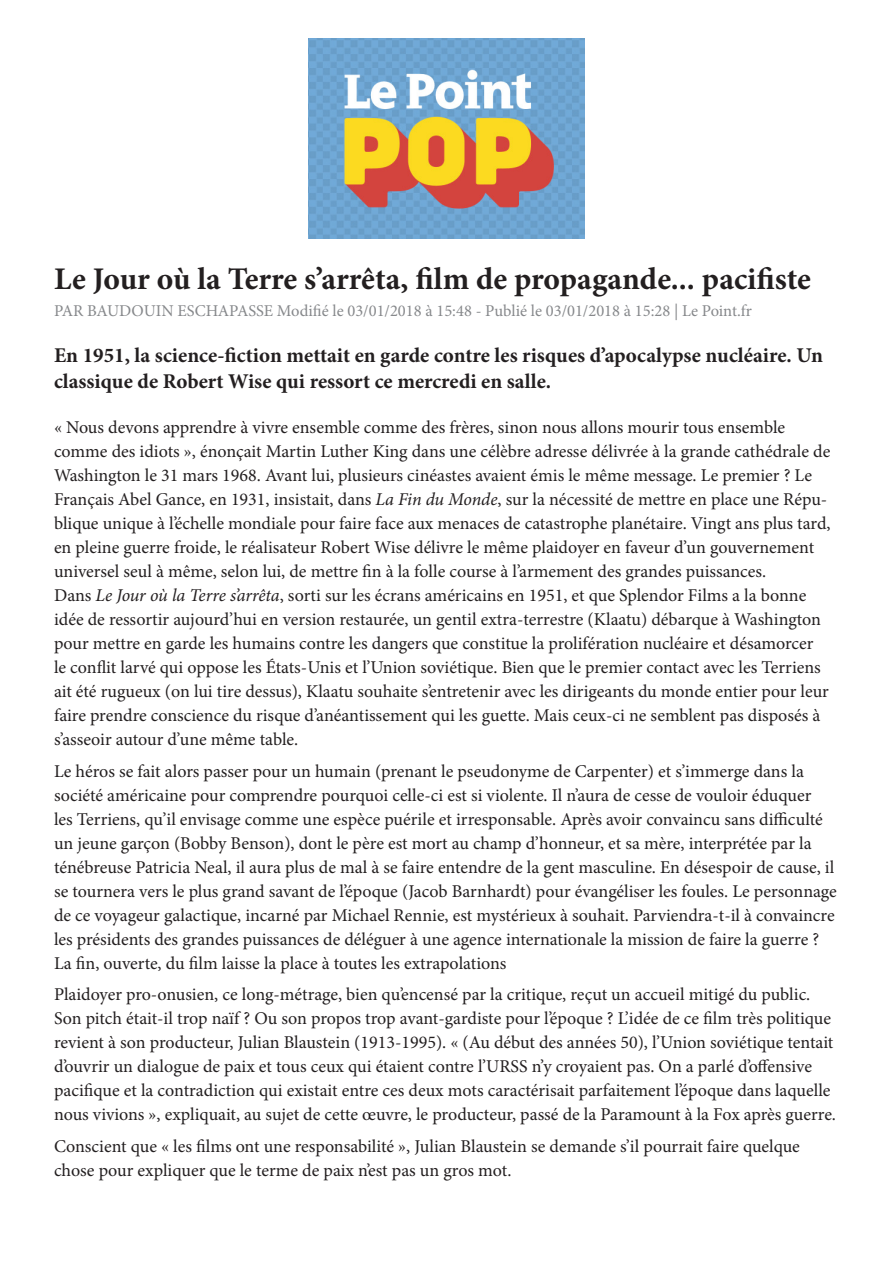
<style>
.page{position:relative;width:893px;height:1263px;background:#fff}
.page>*{position:absolute;margin:0;border:0;box-sizing:border-box;transform-origin:0 0}
.t1{font:700 31.5px "Minion Pro";color:#231f20}
.t2{font:700 21px/25.2px "Minion Pro";color:#231f20}
.t3{font:18px/24px "Minion Pro";color:#231f20}
.t4{font:16.5px "Minion Pro";color:#86888b}
.s1{font-style:italic}
</style>
<div class="page">
<img style="left:308px;top:39px;width:277px;height:199px">
<p class="t1" style="left:54px;top:256px;width:758px">Le Jour où la Terre s’arrêta, film de propagande... pacifiste</p>
<p class="t4" style="left:54px;top:299px;width:699px">PAR BAUDOUIN ESCHAPASSE Modifié le 03/01/2018 à 15:48 - Publié le 03/01/2018 à 15:28 | Le Point.fr</p>
<p class="t2" style="left:54px;top:343px;width:770px">En 1951, la science-fiction mettait en garde contre les risques d’apocalypse nucléaire. Un classique de Robert Wise qui ressort ce mercredi en salle.</p>
<p class="t3" style="left:54px;top:416px;width:778px">« Nous devons apprendre à vivre ensemble comme des frères, sinon nous allons mourir tous ensemble comme des idiots », énonçait Martin Luther King dans une célèbre adresse délivrée à la grande cathédrale de Washington le 31 mars 1968. Avant lui, plusieurs cinéastes avaient émis le même message. Le premier ? Le Français Abel Gance, en 1931, insistait, dans <span class="s1">La Fin du Monde</span>, sur la nécessité de mettre en place une Répu&shy;blique unique à l’échelle mondiale pour faire face aux menaces de catastrophe planétaire. Vingt ans plus tard, en pleine guerre froide, le réalisateur Robert Wise délivre le même plaidoyer en faveur d’un gouvernement universel seul à même, selon lui, de mettre fin à la folle course à l’armement des grandes puissances.</p>
<p class="t3" style="left:54px;top:584px;width:776px">Dans <span class="s1">Le Jour où la Terre s’arrêta</span>, sorti sur les écrans américains en 1951, et que Splendor Films a la bonne idée de ressortir aujourd’hui en version restaurée, un gentil extra-terrestre (Klaatu) débarque à Washington pour mettre en garde les humains contre les dangers que constitue la prolifération nucléaire et désamorcer le conflit larvé qui oppose les États-Unis et l’Union soviétique. Bien que le premier contact avec les Terriens ait été rugueux (on lui tire dessus), Klaatu souhaite s’entretenir avec les dirigeants du monde entier pour leur faire prendre conscience du risque d’anéantissement qui les guette. Mais ceux-ci ne semblent pas disposés à s’asseoir autour d’une même table.</p>
<p class="t3" style="left:54px;top:759px;width:784px">Le héros se fait alors passer pour un humain (prenant le pseudonyme de Carpenter) et s’immerge dans la société américaine pour comprendre pourquoi celle-ci est si violente. Il n’aura de cesse de vouloir éduquer<br>les Terriens, qu’il envisage comme une espèce puérile et irresponsable. Après avoir convaincu sans difficulté un jeune garçon (Bobby Benson), dont le père est mort au champ d’honneur, et sa mère, interprétée par la ténébreuse Patricia Neal, il aura plus de mal à se faire entendre de la gent masculine. En désespoir de cause, il se tournera vers le plus grand savant de l’époque (Jacob Barnhardt) pour évangéliser les foules. Le personnage de ce voyageur galactique, incarné par Michael Rennie, est mystérieux à souhait. Parviendra-t-il à convaincre les présidents des grandes puissances de déléguer à une agence internationale la mission de faire la guerre ?<br>La fin, ouverte, du film laisse la place à toutes les extrapolations</p>
<p class="t3" style="left:54px;top:983px;width:783px">Plaidoyer pro-onusien, ce long-métrage, bien qu’encensé par la critique, reçut un accueil mitigé du public.<br>Son pitch était-il trop naïf ? Ou son propos trop avant-gardiste pour l’époque ? L’idée de ce film très politique revient à son producteur, Julian Blaustein (1913-1995). « (Au début des années 50), l’Union soviétique tentait d’ouvrir un dialogue de paix et tous ceux qui étaient contre l’URSS n’y croyaient pas. On a parlé d’offensive pacifique et la contradiction qui existait entre ces deux mots caractérisait parfaitement l’époque dans laquelle nous vivions », expliquait, au sujet de cette œuvre, le producteur, passé de la Paramount à la Fox après guerre.</p>
<p class="t3" style="left:54px;top:1134px;width:747px">Conscient que « les films ont une responsabilité », Julian Blaustein se demande s’il pourrait faire quelque chose pour expliquer que le terme de paix n’est pas un gros mot.</p>
</div>
